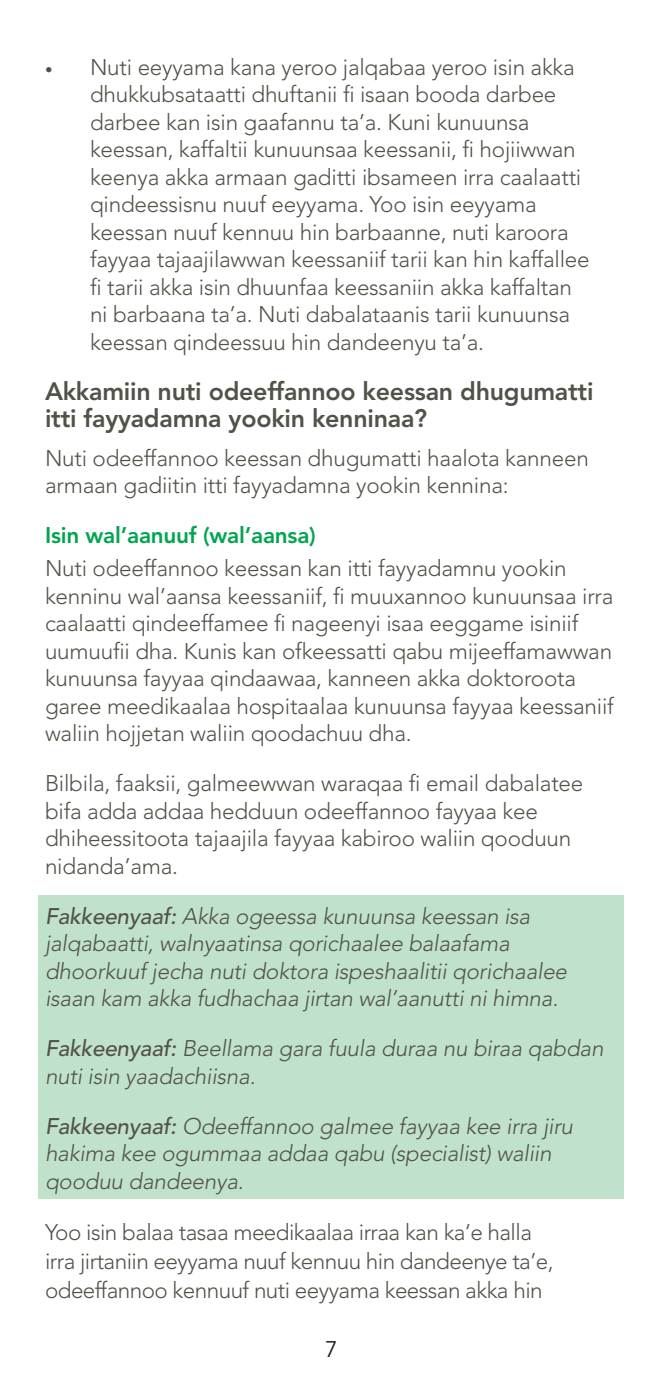
<style>
.page{position:relative;width:659px;height:1395px;background:#fff}
.page>*{position:absolute;margin:0;border:0;box-sizing:border-box;transform-origin:0 0}
.t1{font:800 25px/27.5px "Avenir";letter-spacing:-.01em;color:#535249}
.t2{font:300 22.5px/27.5px "Avenir";letter-spacing:-.01em;color:#535249}
.t3{font:italic 300 22.5px/27.5px "Avenir";letter-spacing:-.01em;color:#535249}
.t4{font:800 22.5px "Avenir";letter-spacing:-.01em;color:#00a54f}
.t5{font:22.5px "Avenir";color:#231f20}
.s1{font-size:15px}
.s2{font-weight:500}
</style>
<div class="page">
<div style="left:39px;top:895px;width:585px;height:304px;background:#c0e2ca"></div>
<p class="t2" style="left:90px;top:53px;width:501px;text-indent:-45px"><span class="s1">•</span> Nuti eeyyama kana yeroo jalqabaa yeroo isin akka dhukkubsataatti dhuftanii fi isaan booda darbee darbee kan isin gaafannu ta’a. Kuni kunuunsa keessan, kaffaltii kunuunsaa keessanii, fi hojiiwwan keenya akka armaan gaditti ibsameen irra caalaatti qindeessisnu nuuf eeyyama. Yoo isin eeyyama keessan nuuf kennuu hin barbaanne, nuti karoora fayyaa tajaajilawwan keessaniif tarii kan hin kaffallee fi tarii akka isin dhuunfaa keessaniin akka kaffaltan ni barbaana ta’a. Nuti dabalataanis tarii kunuunsa keessan qindeessuu hin dandeenyu ta’a.</p>
<p class="t1" style="left:45px;top:377px;width:550px">Akkamiin nuti odeeffannoo keessan dhugumatti itti fayyadamna yookin kenninaa?</p>
<p class="t2" style="left:45px;top:444px;width:545px">Nuti odeeffannoo keessan dhugumatti haalota kanneen armaan gadiitin itti fayyadamna yookin kennina:</p>
<p class="t4" style="left:45px;top:522px;width:272px">Isin wal’aanuuf (wal’aansa)</p>
<p class="t2" style="left:45px;top:555px;width:570px">Nuti odeeffannoo keessan kan itti fayyadamnu yookin kenninu wal’aansa keessaniif, fi muuxannoo kunuunsaa irra caalaatti qindeeffamee fi nageenyi isaa eeggame isiniif uumuufii dha. Kunis kan ofkeessatti qabu mijeeffamawwan kunuunsa fayyaa qindaawaa, kanneen akka doktoroota garee meedikaalaa hospitaalaa kunuunsa fayyaa keessaniif waliin hojjetan waliin qoodachuu dha.</p>
<p class="t2" style="left:45px;top:770px;width:540px">Bilbila, faaksii, galmeewwan waraqaa fi email dabalatee bifa adda addaa hedduun odeeffannoo fayyaa kee dhiheessitoota tajaajila fayyaa kabiroo waliin qooduun nidanda’ama.</p>
<p class="t3" style="left:45px;top:902px;width:523px"><span class="s2">Fakkeenyaaf:</span> Akka ogeessa kunuunsa keessan isa jalqabaatti, walnyaatinsa qorichaalee balaafama dhoorkuuf jecha nuti doktora ispeshaalitii qorichaalee isaan kam akka fudhachaa jirtan wal’aanutti ni himna.</p>
<p class="t3" style="left:45px;top:1035px;width:560px"><span class="s2">Fakkeenyaaf:</span> Beellama gara fuula duraa nu biraa qabdan nuti isin yaadachiisna.</p>
<p class="t3" style="left:45px;top:1112px;width:529px"><span class="s2">Fakkeenyaaf:</span> Odeeffannoo galmee fayyaa kee irra jiru hakima kee ogummaa addaa qabu (specialist) waliin qooduu dandeenya.</p>
<p class="t2" style="left:45px;top:1218px;width:510px;line-height:28.8px">Yoo isin balaa tasaa meedikaalaa irraa kan ka’e halla irra jirtaniin eeyyama nuuf kennuu hin dandeenye ta’e, odeeffannoo kennuuf nuti eeyyama keessan akka hin</p>
<p class="t5" style="left:325px;top:1336px;width:14px">7</p>
</div>
